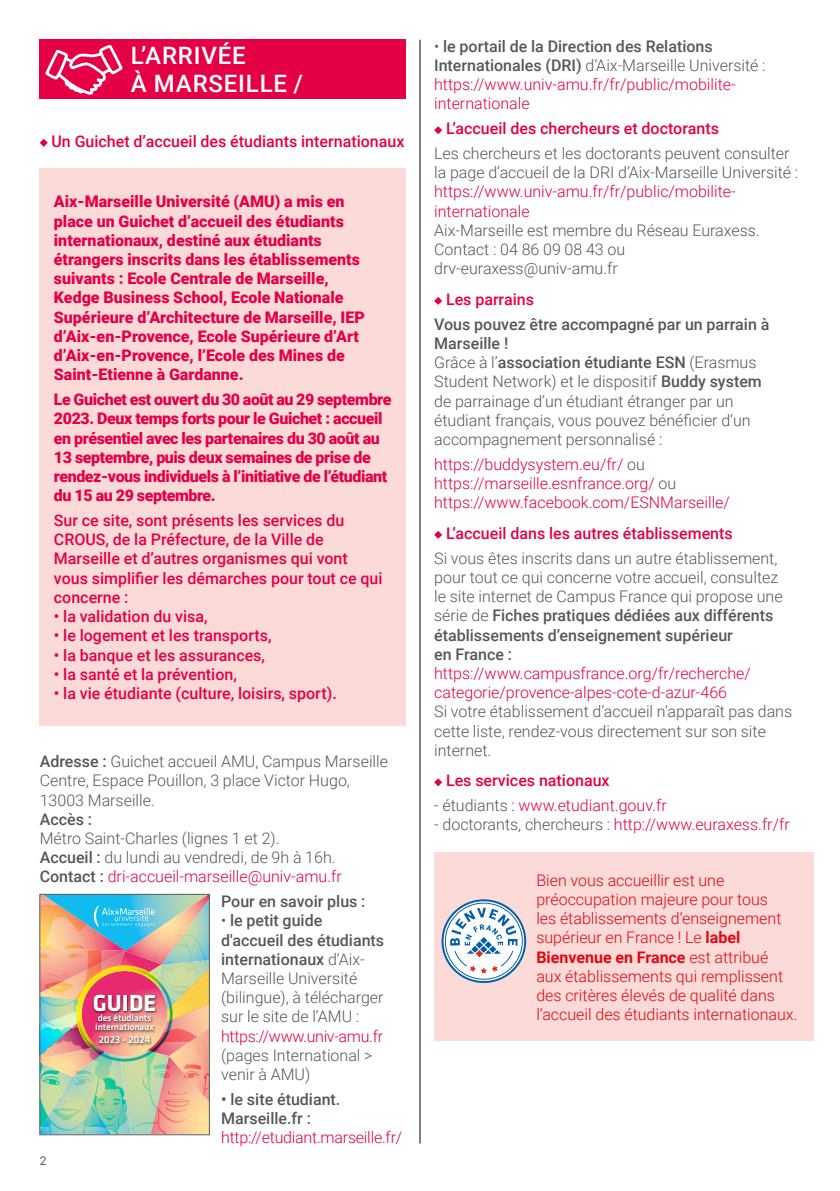
<style>
.page{position:relative;width:840px;height:1191px;background:#fff}
.page>*{position:absolute;margin:0;border:0;box-sizing:border-box;transform-origin:0 0}
.t1{font:700 24.2px "Klavika Basic";color:#fff}
.t2{font:500 24px/28px "Roboto";letter-spacing:.035em;color:#fff}
.t3{font:300 16px/19.2px "Roboto";color:#575756}
.t4{font:300 16px/19.2px "Roboto";color:#e50046}
.t5{font:500 16px/19.2px "Roboto";color:#e50046}
.t6{font:900 16px/19.2px "Roboto";color:#e50046}
.t7{font:300 16px/19.2px "Roboto";color:#e30613}
.t8{font:900 16px/19.2px "Roboto";letter-spacing:-.025em;color:#e50046}
.t9{font:500 16px/19.2px "Roboto";color:#575756}
.t10{font:300 16px "Roboto";letter-spacing:-.02em;color:#e50046}
.t11{font:12px "Roboto";color:#575756}
.t12{font:500 10.6px "Klavika Basic";letter-spacing:-.005em;color:#fff}
.t13{font:500 9.6px/9.2px "Klavika Basic";letter-spacing:-.005em;color:#fff}
.s1{font-weight:500}
.s2{color:#e50046}
.s3{color:#575756}
.s4{font-weight:500;color:#575756}
.s5{font-weight:700}
</style>
<div class="page">
<hr style="left:419px;top:40px;width:1px;height:1103px;background:#000">
<div style="left:40px;top:40px;width:365px;height:59px;background:#e50046"></div>
<svg style="left:45px;top:44px;width:78px;height:51px"></svg>
<svg style="left:40px;top:139px;width:8px;height:8px"></svg>
<svg style="left:434px;top:126px;width:8px;height:8px"></svg>
<svg style="left:434px;top:297px;width:8px;height:8px"></svg>
<svg style="left:434px;top:531px;width:8px;height:8px"></svg>
<svg style="left:434px;top:778px;width:8px;height:8px"></svg>
<div style="left:434px;top:853px;width:379px;height:188px;background:#fbdad7"></div>
<svg style="left:441px;top:899px;width:85px;height:84px"></svg>
<img style="left:41px;top:896px;width:167px;height:237px">
<div style="left:39px;top:894px;width:171px;height:241px;border:1px solid #575756"></div>
<div style="left:40px;top:168px;width:365px;height:558px;background:#fbdad7"></div>
<h2 class="t2" style="left:131px;top:41px;width:173px">L’ARRIVÉE<br>À MARSEILLE /</h2>
<p class="t5" style="left:51px;top:131px;width:354px">Un Guichet d’accueil des étudiants internationaux</p>
<p class="t6" style="left:54px;top:191px;width:312px">Aix-Marseille Université (AMU) a mis en place un Guichet d’accueil des étudiants internationaux, destiné aux étudiants étrangers inscrits dans les établissements suivants : Ecole Centrale de Marseille, Kedge Business School, Ecole Nationale Supérieure d’Architecture de Marseille, IEP d’Aix-en-Provence, Ecole Supérieure d’Art d’Aix-en-Provence, l’Ecole des Mines de Saint-Etienne à Gardanne.</p>
<p class="t8" style="left:54px;top:389px;width:339px">Le Guichet est ouvert du 30 août au 29 septembre 2023. Deux temps forts pour le Guichet : accueil en présentiel avec les partenaires du 30 août au 13 septembre, puis deux semaines de prise de rendez-vous individuels à l’initiative de l’étudiant du 15 au 29 septembre.</p>
<p class="t5" style="left:54px;top:510px;width:330px">Sur ce site, sont présents les services du CROUS, de la Préfecture, de la Ville de Marseille et d’autres organismes qui vont vous simplifier les démarches pour tout ce qui concerne :</p>
<p class="t5" style="left:54px;top:606px;width:155px">• la validation du visa,</p>
<p class="t5" style="left:54px;top:625px;width:219px">• le logement et les transports,</p>
<p class="t5" style="left:54px;top:644px;width:212px">• la banque et les assurances,</p>
<p class="t5" style="left:54px;top:664px;width:184px">• la santé et la prévention,</p>
<p class="t5" style="left:54px;top:683px;width:284px">• la vie étudiante (culture, loisirs, sport).</p>
<p class="t3" style="left:40px;top:751px;width:349px"><span class="s1">Adresse :</span> Guichet accueil AMU, Campus Marseille<br>Centre, Espace Pouillon, 3 place Victor Hugo,<br>13003 Marseille.</p>
<p class="t9" style="left:40px;top:809px;width:54px">Accès :</p>
<p class="t3" style="left:40px;top:828px;width:303px">Métro Saint-Charles (lignes 1 et 2).<br><span class="s1">Accueil :</span> du lundi au vendredi, de 9h à 16h.<br><span class="s1">Contact :</span> <span class="s2">dri-accueil-marseille@univ-amu.fr</span></p>
<p class="t9" style="left:221px;top:891px;width:146px">Pour en savoir plus :</p>
<p class="t3" style="left:221px;top:910px;width:164px">• <span class="s1">le petit guide d'accueil des étudiants internationaux</span> d’Aix-<br>Marseille Université (bilingue), à télécharger sur le site de l’AMU :</p>
<p class="t10" style="left:221px;top:1024px;width:163px">https://www.univ-amu.fr</p>
<p class="t3" style="left:221px;top:1045px;width:153px">(pages International &gt; venir à AMU)</p>
<p class="t9" style="left:221px;top:1089px;width:121px">• le site étudiant.<br>Marseille.fr :</p>
<p class="t4" style="left:221px;top:1127px;width:182px">http://etudiant.marseille.fr/</p>
<h1 class="t1" style="left:93px;top:985px;width:65px">GUIDE</h1>
<p class="t13" style="left:95px;top:1013px;width:60px">des étudiants internationaux</p>
<p class="t12" style="left:99px;top:1032px;width:53px">2023 - 2024</p>
<p class="t11" style="left:40px;top:1152px;width:8px">2</p>
<p class="t4" style="left:434px;top:36px;width:333px"><span class="s3">•</span> <span class="s4">le portail de la Direction des Relations Internationales (DRI)</span> <span class="s3">d’Aix-Marseille Université : </span>https://www.univ-amu.fr/fr/public/mobilite&shy;internationale</p>
<p class="t5" style="left:446px;top:118px;width:274px">L’accueil des chercheurs et doctorants</p>
<p class="t3" style="left:434px;top:143px;width:365px">Les chercheurs et les doctorants peuvent consulter la page d’accueil de la DRI d’Aix-Marseille Université :</p>
<p class="t4" style="left:434px;top:182px;width:303px">https://www.univ-amu.fr/fr/public/mobilite&shy;internationale</p>
<p class="t3" style="left:434px;top:220px;width:327px">Aix-Marseille est membre du Réseau Euraxess.<br>Contact : 04 86 09 08 43 ou drv-euraxess@univ-amu.fr</p>
<p class="t5" style="left:446px;top:289px;width:89px">Les parrains</p>
<p class="t3" style="left:434px;top:314px;width:336px"><span class="s1">Vous pouvez être accompagné par un parrain à Marseille !<br></span>Grâce à l’<span class="s1">association étudiante ESN</span> (Erasmus Student Network) et le dispositif <span class="s1">Buddy system </span>de parrainage d’un étudiant étranger par un étudiant français, vous pouvez bénéficier d’un accompagnement personnalisé :</p>
<p class="t4" style="left:434px;top:454px;width:297px">https://buddysystem.eu/fr/ <span class="s3">ou </span>https://marseille.esnfrance.org/ <span class="s3">ou </span>https://www.facebook.com/ESNMarseille/</p>
<p class="t5" style="left:446px;top:523px;width:288px">L’accueil dans les autres établissements</p>
<p class="t3" style="left:434px;top:548px;width:350px">Si vous êtes inscrits dans un autre établissement, pour tout ce qui concerne votre accueil, consultez le site internet de Campus France qui propose une série de <span class="s1">Fiches pratiques dédiées aux différents établissements d’enseignement supérieur<br>en France :</span></p>
<p class="t4" style="left:434px;top:663px;width:318px">https://www.campusfrance.org/fr/recherche/ categorie/provence-alpes-cote-d-azur-466</p>
<p class="t3" style="left:434px;top:701px;width:359px">Si votre établissement d’accueil n’apparaît pas dans cette liste, rendez-vous directement sur son site internet.</p>
<p class="t5" style="left:446px;top:770px;width:165px">Les services nationaux</p>
<p class="t4" style="left:434px;top:795px;width:234px"><span class="s3">- étudiants :</span> www.etudiant.gouv.fr</p>
<p class="t4" style="left:434px;top:814px;width:357px"><span class="s3">- doctorants, chercheurs :</span> http://www.euraxess.fr/fr</p>
<p class="t7" style="left:536px;top:870px;width:262px">Bien vous accueillir est une préoccupation majeure pour tous<br>les établissements d’enseignement supérieur en France ! Le <span class="s5">label Bienvenue en France</span> est attribué aux établissements qui remplissent des critères élevés de qualité dans l’accueil des étudiants internationaux.</p>
</div>
